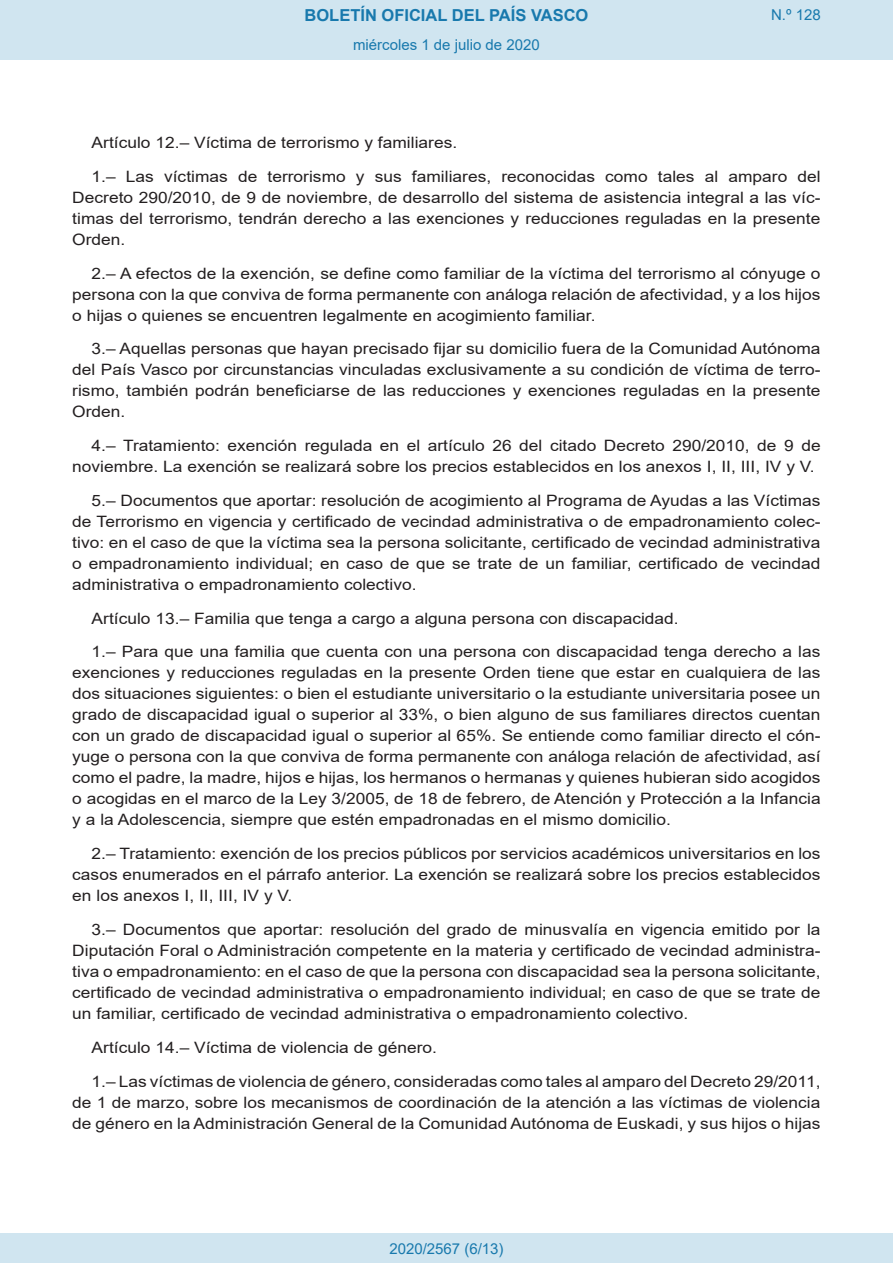
<style>
.page{position:relative;width:893px;height:1263px;background:#fff}
.page>*{position:absolute;margin:0;border:0;box-sizing:border-box;transform-origin:0 0}
.t1{font:700 16.5px "Arial";color:#1879ad}
.BOPVDetalle{font:15.6px/21px "Arial";color:#231f20;text-align:justify;scale:1.11 1}
.Paginacion_Centro{font:15px "Arial";color:#1879ad}
</style>
<div class="page">
<div style="left:0;top:0;width:893px;height:60px;background:#d0e5f0"></div>
<div style="left:0;top:1233px;width:893px;height:30px;background:#d0e5f0"></div>
<p class="t1" style="left:305px;top:3px;width:285px">BOLETÍN OFICIAL DEL PAÍS VASCO</p>
<p class="Paginacion_Centro" style="left:353px;top:35px;width:188px">miércoles 1 de julio de 2020</p>
<p class="Paginacion_Centro" style="left:771px;top:5px;width:51px">N.º 128</p>
<p class="BOPVDetalle" style="left:92px;top:132px;width:331px">Artículo 12.– Víctima de terrorismo y familiares.</p>
<p class="BOPVDetalle" style="left:72px;top:166px;width:676px;text-indent:19px">1.– Las víctimas de terrorismo y sus familiares, reconocidas como tales al amparo del Decreto 290/2010, de 9 de noviembre, de desarrollo del sistema de asistencia integral a las víc&shy;timas del terrorismo, tendrán derecho a las exenciones y reducciones reguladas en la presente Orden.</p>
<p class="BOPVDetalle" style="left:72px;top:263px;width:676px;text-indent:19px">2.– A efectos de la exención, se define como familiar de la víctima del terrorismo al cónyuge o persona con la que conviva de forma permanente con análoga relación de afectividad, y a los hijos o hijas o quienes se encuentren legalmente en acogimiento familiar.</p>
<p class="BOPVDetalle" style="left:72px;top:338px;width:676px;text-indent:19px">3.– Aquellas personas que hayan precisado fijar su domicilio fuera de la Comunidad Autónoma del País Vasco por circunstancias vinculadas exclusivamente a su condición de víctima de terro&shy;rismo, también podrán beneficiarse de las reducciones y exenciones reguladas en la presente Orden.</p>
<p class="BOPVDetalle" style="left:72px;top:435px;width:676px;text-indent:19px">4.– Tratamiento: exención regulada en el artículo 26 del citado Decreto 290/2010, de 9 de noviembre. La exención se realizará sobre los precios establecidos en los anexos I, II, III, IV y V.</p>
<p class="BOPVDetalle" style="left:72px;top:490px;width:676px;text-indent:19px">5.– Documentos que aportar: resolución de acogimiento al Programa de Ayudas a las Víctimas de Terrorismo en vigencia y certificado de vecindad administrativa o de empadronamiento colec&shy;tivo: en el caso de que la víctima sea la persona solicitante, certificado de vecindad administrativa o empadronamiento individual; en caso de que se trate de un familiar, certificado de vecindad administrativa o empadronamiento colectivo.</p>
<p class="BOPVDetalle" style="left:92px;top:608px;width:530px">Artículo 13.– Familia que tenga a cargo a alguna persona con discapacidad.</p>
<p class="BOPVDetalle" style="left:72px;top:641px;width:676px;text-indent:19px">1.– Para que una familia que cuenta con una persona con discapacidad tenga derecho a las exenciones y reducciones reguladas en la presente Orden tiene que estar en cualquiera de las dos situaciones siguientes: o bien el estudiante universitario o la estudiante universitaria posee un grado de discapacidad igual o superior al 33%, o bien alguno de sus familiares directos cuentan con un grado de discapacidad igual o superior al 65%. Se entiende como familiar directo el cón&shy;yuge o persona con la que conviva de forma permanente con análoga relación de afectividad, así como el padre, la madre, hijos e hijas, los hermanos o hermanas y quienes hubieran sido acogidos o acogidas en el marco de la Ley 3/2005, de 18 de febrero, de Atención y Protección a la Infancia y a la Adolescencia, siempre que estén empadronadas en el mismo domicilio.</p>
<p class="BOPVDetalle" style="left:72px;top:843px;width:676px;text-indent:19px">2.– Tratamiento: exención de los precios públicos por servicios académicos universitarios en los casos enumerados en el párrafo anterior. La exención se realizará sobre los precios establecidos en los anexos I, II, III, IV y V.</p>
<p class="BOPVDetalle" style="left:72px;top:919px;width:676px;text-indent:19px">3.– Documentos que aportar: resolución del grado de minusvalía en vigencia emitido por la Diputación Foral o Administración competente en la materia y certificado de vecindad administra&shy;tiva o empadronamiento: en el caso de que la persona con discapacidad sea la persona solicitante, certificado de vecindad administrativa o empadronamiento individual; en caso de que se trate de un familiar, certificado de vecindad administrativa o empadronamiento colectivo.</p>
<p class="BOPVDetalle" style="left:92px;top:1037px;width:313px">Artículo 14.– Víctima de violencia de género.</p>
<p class="BOPVDetalle" style="left:72px;top:1070px;width:676px;text-indent:19px">1.– Las víctimas de violencia de género, consideradas como tales al amparo del Decreto 29/2011, de 1 de marzo, sobre los mecanismos de coordinación de la atención a las víctimas de violencia de género en la Administración General de la Comunidad Autónoma de Euskadi, y sus hijos o hijas</p>
<p class="Paginacion_Centro" style="left:389px;top:1238px;width:116px">2020/2567 (6/13)</p>
</div>
